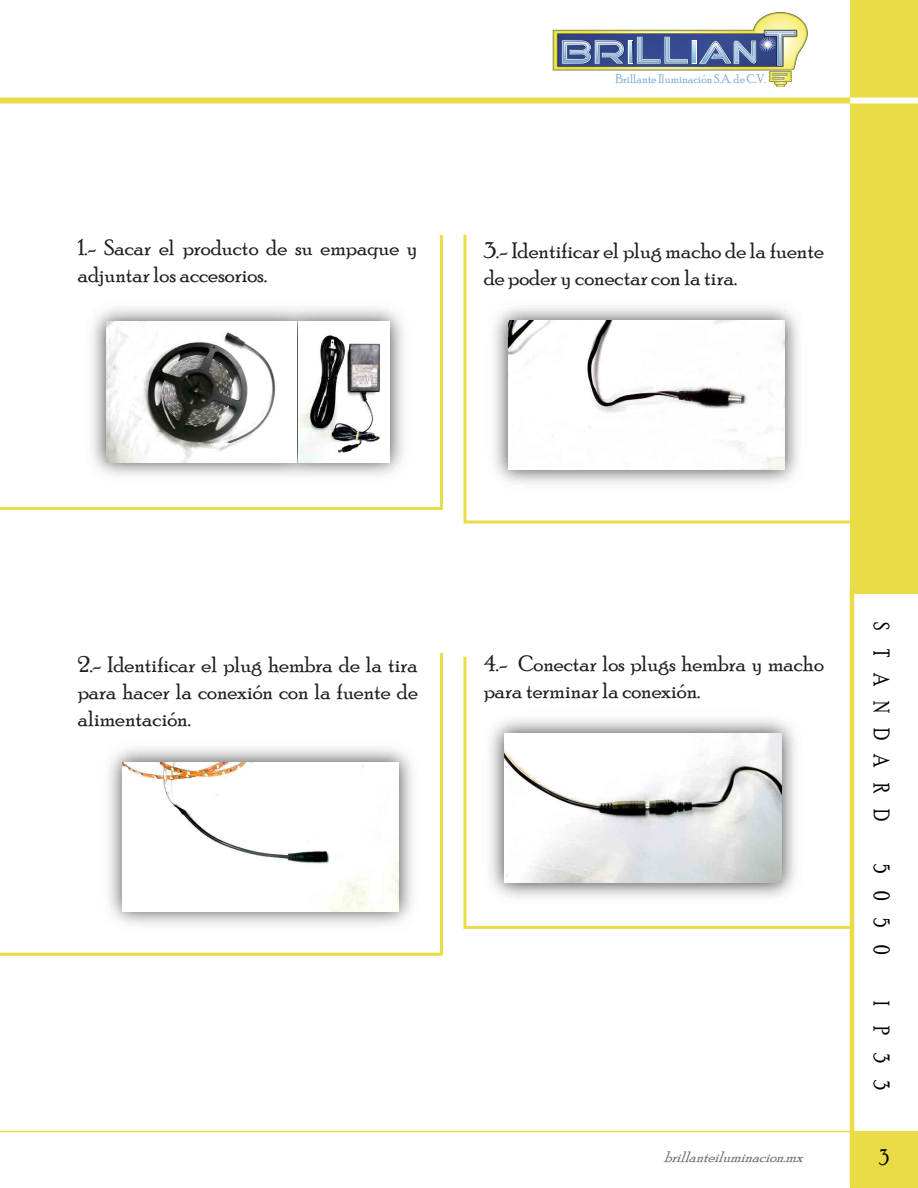
<style>
.page{position:relative;width:918px;height:1188px;background:#fff}
.page>*{position:absolute;margin:0;border:0;box-sizing:border-box;transform-origin:0 0}
.t1{font:22.5px/27px "Poor Richard";color:#231f20}
.t2{font:22.5px "Poor Richard";letter-spacing:.96em;color:#000;scale:.8 1}
.t3{font:italic 15.45px "Poor Richard";color:#727176}
.t4{font:12.9px "Poor Richard";color:#7dafd6;scale:.94 1}
</style>
<div class="page">
<svg style="left:553px;top:12px;width:255px;height:75px"></svg>
<div style="left:850px;top:1131px;width:68px;height:57px;background:#e9dc47"></div>
<hr style="left:850px;top:587px;width:4px;height:599px;background:#e9dc47">
<div style="left:850px;top:0;width:68px;height:593px;background:#e9dc47"></div>
<div style="left:0;top:98px;width:850px;height:6px;background:#e9dc47"></div>
<div style="left:850px;top:98px;width:68px;height:6px;background:#fff"></div>
<hr style="left:0;top:1131px;width:850px;height:1px;background:#e9dc47">
<svg style="left:0;top:234px;width:443px;height:276px"></svg>
<svg style="left:0;top:653px;width:443px;height:303px"></svg>
<svg style="left:463px;top:234px;width:387px;height:290px"></svg>
<svg style="left:463px;top:654px;width:392px;height:276px"></svg>
<img style="left:81px;top:297px;width:335px;height:191px">
<img style="left:298px;top:322px;width:92px;height:140px">
<img style="left:107px;top:322px;width:189px;height:140px">
<img style="left:97px;top:736px;width:328px;height:200px">
<img style="left:122px;top:762px;width:277px;height:149px">
<img style="left:483px;top:295px;width:327px;height:200px">
<img style="left:508px;top:321px;width:276px;height:149px">
<img style="left:478px;top:708px;width:329px;height:201px">
<img style="left:505px;top:734px;width:276px;height:149px">
<p class="t1" style="left:78px;top:234px;width:342px">1.- Sacar el producto de su empaque y adjuntar los accesorios.</p>
<p class="t4" style="left:616px;top:71px;width:162px">Brillante Iluminación S.A. de C.V.</p>
<p class="t1" style="left:484px;top:237px;width:342px">3.- Identificar el plug macho de la fuente de poder y conectar con la tira.</p>
<p class="t1" style="left:78px;top:651px;width:342px;text-align:justify">2.- Identificar el plug hembra de la tira para hacer la conexión con la fuente de alimentación.</p>
<p class="t1" style="left:484px;top:650px;width:342px">4.- Conectar los plugs hembra y macho para terminar la conexión.</p>
<p class="t3" style="left:664px;top:1148px;width:146px">brillanteiluminacion.mx</p>
<p class="t2" style="left:894px;top:622px;width:250px;rotate:90deg">S TANDARD</p>
<p class="t2" style="left:894px;top:864px;width:114px;rotate:90deg">5050</p>
<p class="t2" style="left:894px;top:1001px;width:112px;rotate:90deg">I P33</p>
<p class="t2" style="left:879px;top:1145px;width:14px">3</p>
</div>
